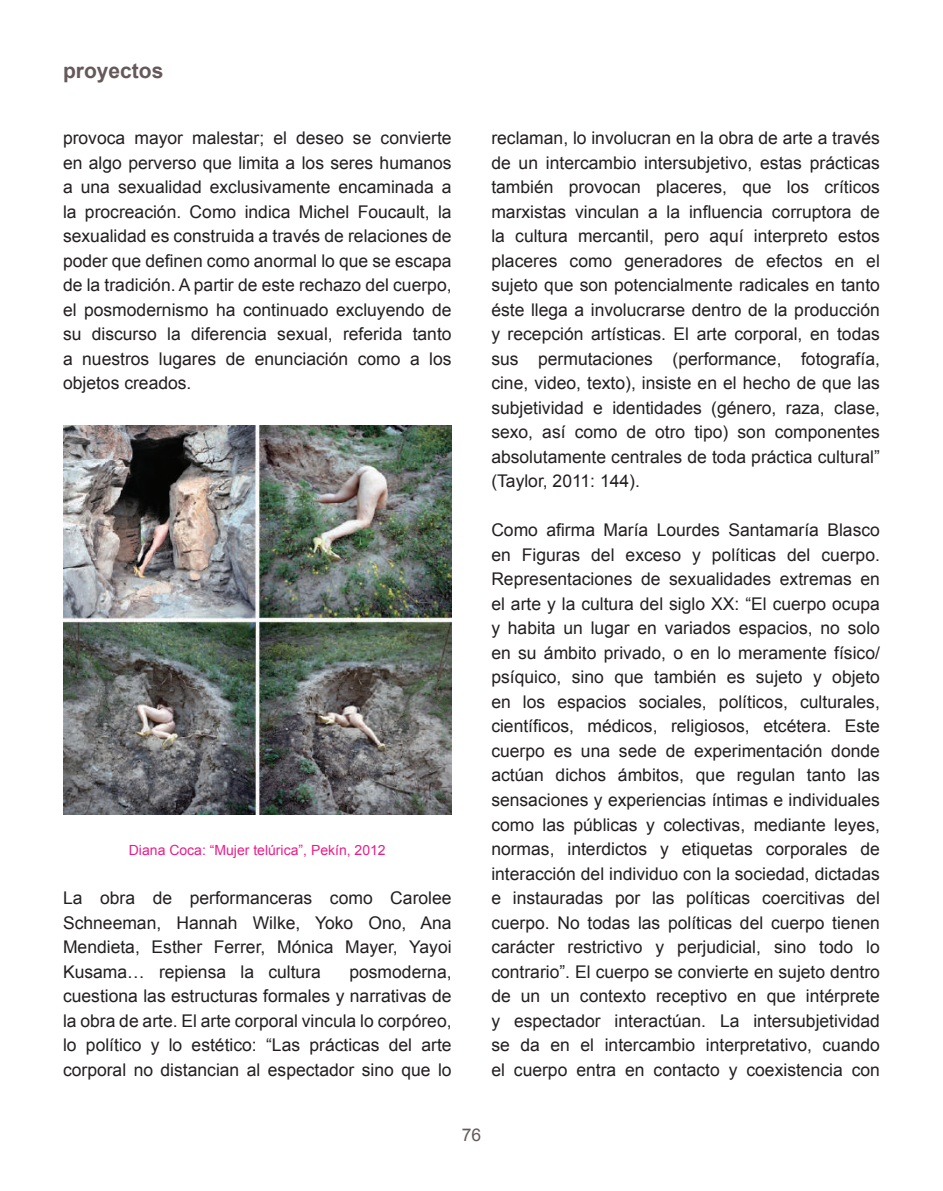
<style>
.page{position:relative;width:943px;height:1191px;background:#fff}
.page>*{position:absolute;margin:0;border:0;box-sizing:border-box;transform-origin:0 0}
.t1{font:700 21px "Arial";color:#655959}
.t2{font:17.5px/24.5px "Arial";color:#231f20;text-align:justify}
.t3{font:17.5px "Arial";color:#655959}
.t4{font:14px "Arial";color:#e91e88}
</style>
<div class="page">
<img style="left:63px;top:425px;width:388px;height:389px">
<p class="t1" style="left:63px;top:57px;width:102px">proyectos</p>
<p class="t2" style="left:63px;top:126px;width:390px">provoca mayor malestar; el deseo se convierte en algo perverso que limita a los seres humanos a una sexualidad exclusivamente encaminada a la procreación. Como indica Michel Foucault, la sexualidad es construida a través de relaciones de poder que definen como anormal lo que se escapa de la tradición. A partir de este rechazo del cuerpo, el posmodernismo ha continuado excluyendo de su discurso la diferencia sexual, referida tanto a nuestros lugares de enunciación como a los objetos creados.</p>
<p class="t4" style="left:129px;top:841px;width:258px">Diana Coca: “Mujer telúrica”, Pekín, 2012</p>
<p class="t2" style="left:63px;top:885px;width:390px">La obra de performanceras como Carolee Schneeman, Hannah Wilke, Yoko Ono, Ana Mendieta, Esther Ferrer, Mónica Mayer, Yayoi Kusama… repiensa la cultura</p>
<p class="t2" style="left:63px;top:959px;width:390px;text-indent:286px">posmoderna, cuestiona las estructuras formales y narrativas de la obra de arte. El arte corporal vincula lo corpóreo, lo político y lo estético: “Las prácticas del arte corporal no distancian al espectador sino que lo</p>
<p class="t2" style="left:491px;top:126px;width:390px">reclaman, lo involucran en la obra de arte a través de un intercambio intersubjetivo, estas prácticas también provocan placeres, que los críticos marxistas vinculan a la influencia corruptora de la cultura mercantil, pero aquí interpreto estos placeres como generadores de efectos en el sujeto que son potencialmente radicales en tanto éste llega a involucrarse dentro de la producción y recepción artísticas. El arte corporal, en todas sus permutaciones (performance, fotografía, cine, video, texto), insiste en el hecho de que las subjetividad e identidades (género, raza, clase, sexo, así como de otro tipo) son componentes absolutamente centrales de toda práctica cultural” (Taylor, 2011: 144).</p>
<p class="t2" style="left:491px;top:518px;width:390px">Como afirma María Lourdes Santamaría Blasco en Figuras del exceso y políticas del cuerpo.<br>Representaciones de sexualidades extremas en el arte y la cultura del siglo XX: “El cuerpo ocupa y habita un lugar en variados espacios, no solo en su ámbito privado, o en lo meramente físico/ psíquico, sino que también es sujeto y objeto en los espacios sociales, políticos, culturales, científicos, médicos, religiosos, etcétera. Este cuerpo es una sede de experimentación donde actúan dichos ámbitos, que regulan tanto las sensaciones y experiencias íntimas e individuales como las públicas y colectivas, mediante leyes, normas, interdictos y etiquetas corporales de interacción del individuo con la sociedad, dictadas e instauradas por las políticas coercitivas del cuerpo. No todas las políticas del cuerpo tienen carácter restrictivo y perjudicial, sino todo lo contrario”. El cuerpo se convierte en sujeto dentro de un un contexto receptivo en que intérprete y espectador interactúan. La intersubjetividad se da en el intercambio interpretativo, cuando el cuerpo entra en contacto y coexistencia con</p>
<p class="t3" style="left:462px;top:1123px;width:21px">76</p>
</div>
